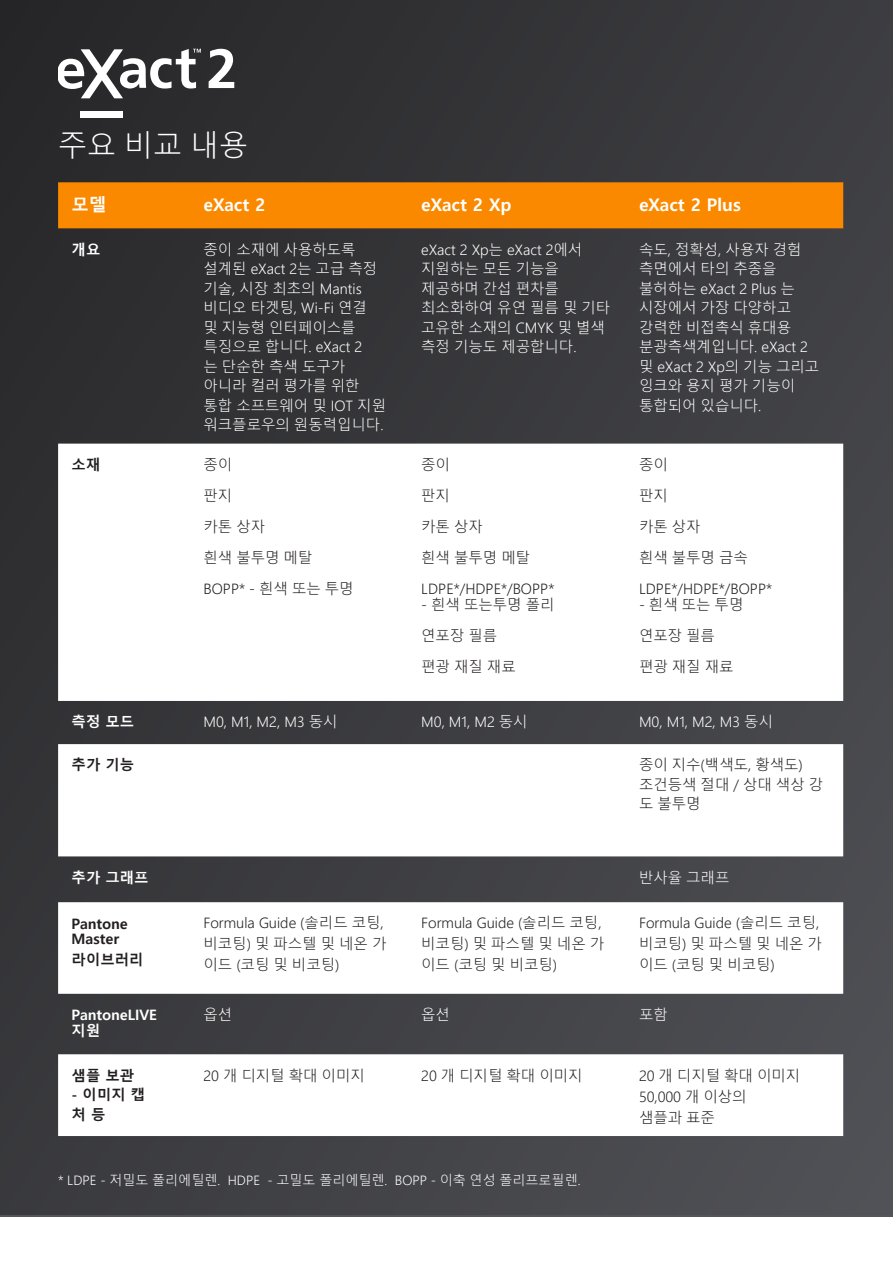
<style>
.page{position:relative;width:893px;height:1263px;background:#fff}
.page>*{position:absolute;margin:0;border:0;box-sizing:border-box;transform-origin:0 0}
.t1{font:300 28.95px "Malgun Gothic";color:#fff}
.List_Paragraph{font:700 17.4px "Malgun Gothic";color:#fff}
.t2{font:300 14.4px/19.5px "Malgun Gothic";color:#fff}
.t3{font:300 14.4px/31px "Malgun Gothic";color:#231f20}
.t4{font:700 14.4px/15px "Malgun Gothic";color:#231f20}
.t5{font:700 14.4px/15.6px "Malgun Gothic";color:#fff}
.t6{font:300 13.05px "Malgun Gothic";color:#fff}
</style>
<div class="page">
<div style="left:0;top:0;width:893px;height:1214px;background:linear-gradient(to bottom,#313134,#444549)"></div>
<div style="left:58px;top:182px;width:785px;height:46px;background:#fa8900"></div>
<svg style="left:58px;top:444px;width:785px;height:692px"></svg>
<svg style="left:58px;top:902px;width:785px;height:92px"></svg>
<div style="left:81px;top:111px;width:42px;height:7px;background:#fff"></div>
<svg style="left:209px;top:49px;width:25px;height:39px"></svg>
<svg style="left:58px;top:49px;width:143px;height:49px"></svg>
<p class="t1" style="left:58px;top:129px;width:191px">주요 비교 내용</p>
<p class="List_Paragraph" style="left:72px;top:195px;width:36px">모델</p>
<p class="List_Paragraph" style="left:204px;top:195px;width:63px">eXact 2</p>
<p class="List_Paragraph" style="left:421px;top:195px;width:92px">eXact 2 Xp</p>
<p class="List_Paragraph" style="left:639px;top:195px;width:103px">eXact 2 Plus</p>
<p class="t5" style="left:72px;top:242px;width:30px">개요</p>
<p class="t2" style="left:204px;top:240px;width:184px">종이 소재에 사용하도록 설계된 eXact 2는 고급 측정 기술, 시장 최초의 Mantis 비디오 타겟팅, Wi-Fi 연결<br>및 지능형 인터페이스를 특징으로 합니다. eXact 2<br>는 단순한 측색 도구가 아니라 컬러 평가를 위한 통합 소프트웨어 및 IOT 지원 워크플로우의 원동력입니다.</p>
<p class="t2" style="left:421px;top:240px;width:190px">eXact 2 Xp는 eXact 2에서 지원하는 모든 기능을 제공하며 간섭 편차를 최소화하여 유연 필름 및 기타 고유한 소재의 CMYK 및 별색 측정 기능도 제공합니다.</p>
<p class="t2" style="left:639px;top:240px;width:182px">속도, 정확성, 사용자 경험 측면에서 타의 추종을 불허하는 eXact 2 Plus 는 시장에서 가장 다양하고 강력한 비접촉식 휴대용 분광측색계입니다. eXact 2 및 eXact 2 Xp의 기능 그리고 잉크와 용지 평가 기능이 통합되어 있습니다.</p>
<p class="t4" style="left:72px;top:457px;width:30px">소재</p>
<p class="t3" style="left:204px;top:449px;width:152px">종이<br>판지<br>카톤 상자<br>흰색 불투명 메탈<br>BOPP* - 흰색 또는 투명</p>
<p class="t3" style="left:421px;top:449px;width:135px">종이<br>판지<br>카톤 상자<br>흰색 불투명 메탈<br>LDPE*/HDPE*/BOPP*</p>
<p class="t3" style="left:421px;top:589px;width:135px">- 흰색 또는투명 폴리 연포장 필름<br>편광 재질 재료</p>
<p class="t3" style="left:639px;top:449px;width:135px">종이<br>판지<br>카톤 상자<br>흰색 불투명 금속<br>LDPE*/HDPE*/BOPP*</p>
<p class="t3" style="left:639px;top:589px;width:106px">- 흰색 또는 투명 연포장 필름 편광 재질 재료</p>
<p class="t5" style="left:72px;top:714px;width:64px">측정 모드</p>
<p class="t2" style="left:204px;top:712px;width:136px">M0, M1, M2, M3 동시</p>
<p class="t2" style="left:421px;top:712px;width:108px">M0, M1, M2 동시</p>
<p class="t2" style="left:639px;top:712px;width:136px">M0, M1, M2, M3 동시</p>
<p class="t4" style="left:72px;top:758px;width:64px">추가 기능</p>
<p class="t3" style="left:639px;top:755px;width:186px;line-height:19.5px">종이 지수(백색도, 황색도) 조건등색 절대 / 상대 색상 강 도 불투명</p>
<p class="t5" style="left:72px;top:870px;width:79px">추가 그래프</p>
<p class="t2" style="left:639px;top:868px;width:92px">반사율 그래프</p>
<p class="t4" style="left:72px;top:916px;width:58px">Pantone<br>Master</p>
<p class="t4" style="left:72px;top:953px;width:73px">라이브러리</p>
<p class="t3" style="left:204px;top:913px;width:184px;line-height:21px">Formula Guide (솔리드 코팅, 비코팅) 및 파스텔 및 네온 가 이드 (코팅 및 비코팅)</p>
<p class="t3" style="left:421px;top:913px;width:184px;line-height:21px">Formula Guide (솔리드 코팅, 비코팅) 및 파스텔 및 네온 가 이드 (코팅 및 비코팅)</p>
<p class="t3" style="left:639px;top:913px;width:184px;line-height:21px">Formula Guide (솔리드 코팅, 비코팅) 및 파스텔 및 네온 가 이드 (코팅 및 비코팅)</p>
<p class="t5" style="left:72px;top:1007px;width:87px">PantoneLIVE 지원</p>
<p class="t2" style="left:204px;top:1005px;width:30px">옵션</p>
<p class="t2" style="left:421px;top:1005px;width:30px">옵션</p>
<p class="t2" style="left:639px;top:1005px;width:30px">포함</p>
<p class="t4" style="left:72px;top:1068px;width:64px">샘플 보관</p>
<p class="t4" style="left:72px;top:1085px;width:75px;line-height:19.5px">- 이미지 캡 처 등</p>
<p class="t3" style="left:204px;top:1060px;width:163px">20 개 디지털 확대 이미지</p>
<p class="t3" style="left:421px;top:1060px;width:163px">20 개 디지털 확대 이미지</p>
<p class="t3" style="left:639px;top:1065px;width:163px;line-height:21px">20 개 디지털 확대 이미지<br>50,000 개 이상의<br>샘플과 표준</p>
<p class="t6" style="left:58px;top:1172px;width:524px">* LDPE - 저밀도 폴리에틸렌. HDPE - 고밀도 폴리에틸렌. BOPP - 이축 연성 폴리프로필렌.</p>
</div>
